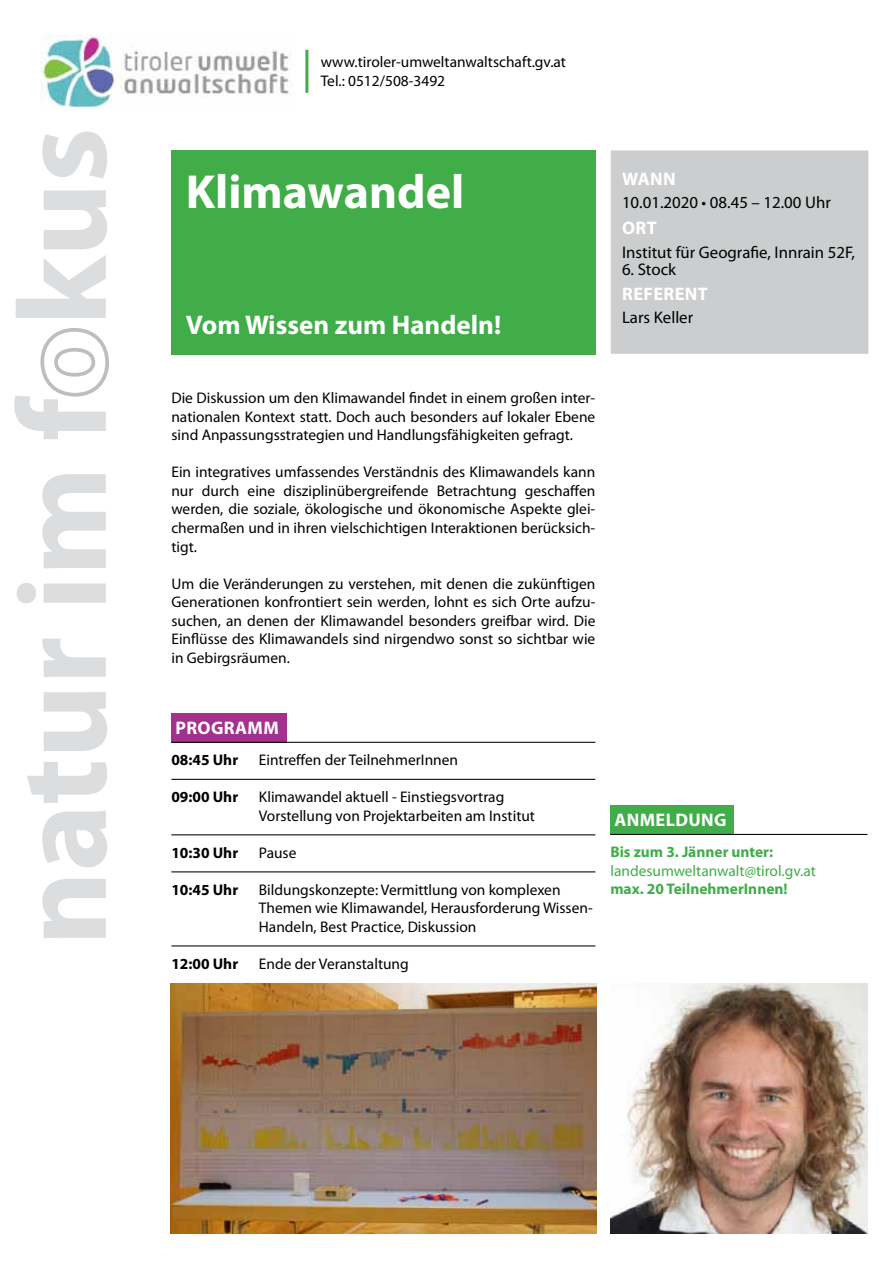
<style>
.page{position:relative;width:893px;height:1263px;background:#fff}
.page>*{position:absolute;margin:0;border:0;box-sizing:border-box;transform-origin:0 0}
.t1{font:700 48px "Myriad Pro";color:#fff}
.t2{font:700 27px "Myriad Pro";color:#fff}
.t3{font:700 18.3px "Myriad Pro";letter-spacing:.02em;color:#fff}
.t4{font:16.8px "Myriad Pro";color:#000}
.t5{font:15.45px/18.5px "Myriad Pro";color:#000;text-align:justify}
.t6{font:700 15.45px "Myriad Pro";color:#41ad49}
.t7{font:700 15.45px "Myriad Pro";color:#000}
.t8{font:15.45px "Myriad Pro";color:#41ad49}
</style>
<div class="page">
<svg style="left:16px;top:132px;width:91px;height:186px"></svg>
<svg style="left:40px;top:328px;width:69px;height:68px"></svg>
<svg style="left:14px;top:396px;width:93px;height:542px"></svg>
<img style="left:170px;top:983px;width:427px;height:250px">
<img style="left:610px;top:983px;width:258px;height:250px">
<div style="left:609px;top:149px;width:261px;height:206px;background:#cbcdce;border:1px solid #fff"></div>
<div style="left:171px;top:150px;width:425px;height:204px;background:#41ad49"></div>
<div style="left:171px;top:713px;width:116px;height:29px;background:#a4318e"></div>
<hr style="left:171px;top:742px;width:424px;height:1px;background:#000">
<hr style="left:171px;top:779px;width:424px;height:1px;background:#000">
<hr style="left:171px;top:834px;width:424px;height:1px;background:#000">
<hr style="left:171px;top:871px;width:424px;height:1px;background:#000">
<hr style="left:171px;top:945px;width:424px;height:1px;background:#000">
<div style="left:610px;top:805px;width:123px;height:30px;background:#41ad49"></div>
<hr style="left:610px;top:834px;width:257px;height:1px;background:#000">
<img style="left:41px;top:34px;width:250px;height:76px">
<hr style="left:305px;top:50px;width:3px;height:43px;background:#41ad49">
<p class="t5" style="left:321px;top:53px;width:247px">www.tiroler-umweltanwaltschaft.gv.at<br>Tel.: 0512/508-3492</p>
<h1 class="t1" style="left:186px;top:160px;width:280px">Klimawandel</h1>
<h2 class="t2" style="left:186px;top:307px;width:317px">Vom Wissen zum Handeln!</h2>
<p class="t3" style="left:622px;top:167px;width:55px">Wann</p>
<p class="t4" style="left:622px;top:192px;width:210px">10.01.2020 • 08.45 – 12.00 Uhr</p>
<p class="t3" style="left:622px;top:216px;width:36px">ORT</p>
<p class="t4" style="left:622px;top:242px;width:235px">Institut für Geografie, Innrain 52F,</p>
<p class="t4" style="left:622px;top:259px;width:56px">6. Stock</p>
<p class="t3" style="left:622px;top:282px;width:87px">ReferenT</p>
<p class="t4" style="left:622px;top:307px;width:73px">Lars Keller</p>
<p class="t5" style="left:171px;top:389px;width:425px">Die Diskussion um den Klimawandel findet in einem großen inter&shy;nationalen Kontext statt. Doch auch besonders auf lokaler Ebene sind Anpassungsstrategien und Handlungsfähigkeiten gefragt.</p>
<p class="t5" style="left:171px;top:463px;width:425px">Ein integratives umfassendes Verständnis des Klimawandels kann nur durch eine disziplinübergreifende Betrachtung geschaffen werden, die soziale, ökologische und ökonomische Aspekte glei&shy;chermaßen und in ihren vielschichtigen Interaktionen berücksich&shy;tigt.</p>
<p class="t5" style="left:171px;top:574px;width:425px">Um die Veränderungen zu verstehen, mit denen die zukünftigen Generationen konfrontiert sein werden, lohnt es sich Orte aufzu&shy;suchen, an denen der Klimawandel besonders greifbar wird. Die Einflüsse des Klimawandels sind nirgendwo sonst so sichtbar wie in Gebirgsräumen.</p>
<p class="t3" style="left:176px;top:716px;width:105px">PROGRAMM</p>
<p class="t7" style="left:171px;top:750px;width:68px">08:45 Uhr</p>
<p class="t5" style="left:259px;top:751px;width:201px">Eintreffen der TeilnehmerInnen</p>
<p class="t7" style="left:171px;top:787px;width:68px">09:00 Uhr</p>
<p class="t5" style="left:259px;top:788px;width:278px">Klimawandel aktuell - Einstiegsvortrag<br>Vorstellung von Projektarbeiten am Institut</p>
<p class="t7" style="left:171px;top:843px;width:68px">10:30 Uhr</p>
<p class="t5" style="left:259px;top:843px;width:39px">Pause</p>
<p class="t7" style="left:171px;top:880px;width:68px">10:45 Uhr</p>
<p class="t5" style="left:259px;top:880px;width:335px;text-align:left">Bildungskonzepte: Vermittlung von komplexen<br>Themen wie Klimawandel, Herausforderung Wissen-<br>Handeln, Best Practice, Diskussion</p>
<p class="t7" style="left:171px;top:954px;width:68px">12:00 Uhr</p>
<p class="t5" style="left:259px;top:954px;width:151px">Ende der Veranstaltung</p>
<p class="t3" style="left:614px;top:808px;width:112px">Anmeldung</p>
<p class="t6" style="left:610px;top:842px;width:164px">Bis zum 3. Jänner unter:</p>
<p class="t8" style="left:610px;top:861px;width:207px">landesumweltanwalt@tirol.gv.at</p>
<p class="t6" style="left:610px;top:879px;width:179px">max. 20 TeilnehmerInnen!</p>
</div>
